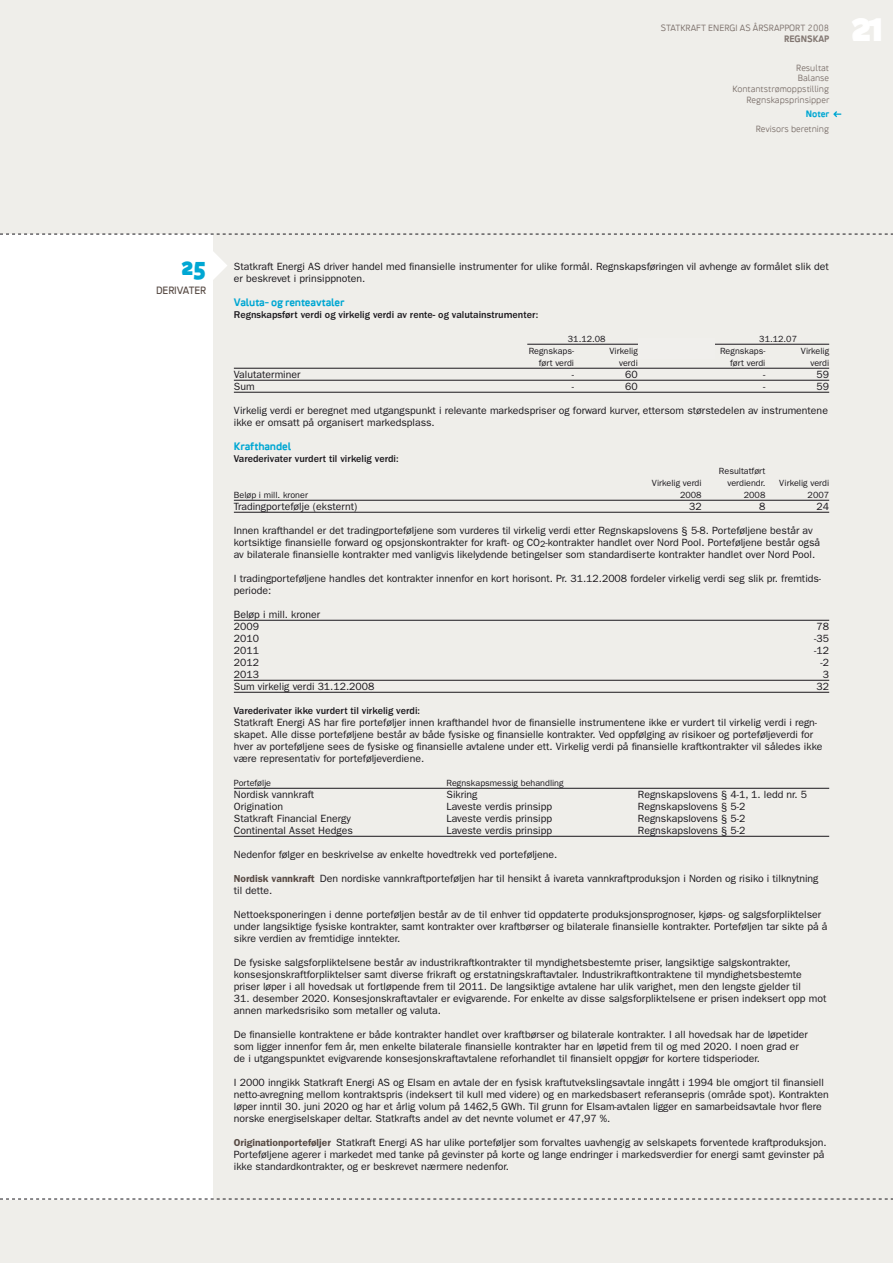
<style>
.page{position:relative;width:893px;height:1263px;background:#efeeea}
.page>*{position:absolute;margin:0;border:0;box-sizing:border-box;transform-origin:0 0}
.t1{font:900 40.5px "Statkraft Crank OSF";color:#fff}
.t2{font:900 24px "Statkraft Crank OSF";color:#00a7d3}
.t3{font:10.5px/12px "ITC Franklin Gothic Std";color:#1a171c}
.t4{font:700 10.5px "Statkraft Crank";letter-spacing:-.015em;color:#00a7d3}
.t5{font:300 10.5px "Statkraft Crank";color:#584b45}
.t6{font:500 10.2px "ITC Franklin Gothic Std";color:#1a171c}
.t7{font:9px "ITC Franklin Gothic Std";color:#1a171c}
.t8{font:200 9px/10.5px "Statkraft Crank";color:#827772;text-align:right}
.t9{font:700 9px "Statkraft Crank";color:#827772}
.t10{font:700 9px "Statkraft Crank";color:#00a7d3}
.s1{font-weight:600;font-size:10.2px;color:#584b45}
</style>
<div class="page">
<div style="left:0;top:234px;width:213px;height:965px;background:#fff"></div>
<svg style="left:0;top:1199px;width:893px;height:1px"></svg>
<svg style="left:0;top:234px;width:893px;height:1px"></svg>
<hr style="left:527px;top:344px;width:302px;height:1px;background:#1a171c">
<hr style="left:234px;top:368px;width:595px;height:1px;background:#1a171c">
<hr style="left:234px;top:380px;width:595px;height:1px;background:#1a171c">
<hr style="left:234px;top:392px;width:595px;height:1px;background:#1a171c">
<hr style="left:234px;top:500px;width:595px;height:1px;background:#1a171c">
<hr style="left:234px;top:512px;width:595px;height:1px;background:#1a171c">
<hr style="left:234px;top:620px;width:595px;height:1px;background:#1a171c">
<hr style="left:234px;top:680px;width:595px;height:1px;background:#1a171c">
<hr style="left:234px;top:692px;width:595px;height:1px;background:#1a171c">
<hr style="left:234px;top:788px;width:595px;height:1px;background:#1a171c">
<hr style="left:234px;top:836px;width:595px;height:1px;background:#1a171c">
<svg style="left:213px;top:252px;width:14px;height:28px"></svg>
<div style="left:638px;top:338px;width:76px;height:20px;background:#f0efec"></div>
<svg style="left:833px;top:111px;width:8px;height:6px"></svg>
<p class="t8" style="left:661px;top:23px;width:170px">Statkraft energi as årsrapport 2008</p>
<p class="t9" style="left:784px;top:33px;width:47px">regnskap</p>
<p class="t8" style="left:732px;top:63px;width:98px">Resultat<br>Balanse<br>Kontantstrømoppstilling<br>Regnskapsprinsipper</p>
<p class="t10" style="left:806px;top:108px;width:25px">Noter</p>
<p class="t8" style="left:756px;top:124px;width:75px">Revisors beretning</p>
<h1 class="t1" style="left:850px;top:1px;width:36px">21</h1>
<h2 class="t2" style="left:181px;top:251px;width:27px">25</h2>
<p class="t5" style="left:156px;top:284px;width:34px">DERIVATER</p>
<p class="t3" style="left:234px;top:260px;width:596px">Statkraft Energi AS driver handel med finansielle instrumenter for ulike formål. Regnskapsføringen vil avhenge av formålet slik det er beskrevet i prinsippnoten.</p>
<p class="t4" style="left:234px;top:295px;width:112px">Valuta- og renteavtaler</p>
<p class="t6" style="left:234px;top:309px;width:306px">Regnskapsført verdi og virkelig verdi av rente- og valutainstrumenter:</p>
<p class="t7" style="left:568px;top:334px;width:39px">31.12.08</p>
<p class="t7" style="left:759px;top:334px;width:39px">31.12.07</p>
<p class="t7" style="left:529px;top:346px;width:47px">Regnskaps-</p>
<p class="t7" style="left:609px;top:346px;width:30px">Virkelig</p>
<p class="t7" style="left:720px;top:346px;width:47px">Regnskaps-</p>
<p class="t7" style="left:801px;top:346px;width:30px">Virkelig</p>
<p class="t7" style="left:539px;top:358px;width:37px">ført verdi</p>
<p class="t7" style="left:619px;top:358px;width:20px">verdi</p>
<p class="t7" style="left:730px;top:358px;width:37px">ført verdi</p>
<p class="t7" style="left:810px;top:358px;width:20px">verdi</p>
<p class="t3" style="left:234px;top:368px;width:68px">Valutaterminer</p>
<p class="t3" style="left:572px;top:368px;width:4px">-</p>
<p class="t3" style="left:625px;top:368px;width:14px">60</p>
<p class="t3" style="left:763px;top:368px;width:4px">-</p>
<p class="t3" style="left:817px;top:368px;width:14px">59</p>
<p class="t3" style="left:234px;top:380px;width:22px">Sum</p>
<p class="t3" style="left:572px;top:380px;width:4px">-</p>
<p class="t3" style="left:625px;top:380px;width:14px">60</p>
<p class="t3" style="left:763px;top:380px;width:4px">-</p>
<p class="t3" style="left:817px;top:380px;width:14px">59</p>
<p class="t3" style="left:234px;top:404px;width:596px">Virkelig verdi er beregnet med utgangspunkt i relevante markedspriser og forward kurver, ettersom størstedelen av instrumentene ikke er omsatt på organisert markedsplass.</p>
<p class="t4" style="left:234px;top:439px;width:59px">Krafthandel</p>
<p class="t6" style="left:234px;top:453px;width:166px">Varederivater vurdert til virkelig verdi:</p>
<p class="t7" style="left:719px;top:466px;width:48px">Resultatført</p>
<p class="t7" style="left:652px;top:478px;width:51px">Virkelig verdi</p>
<p class="t7" style="left:727px;top:478px;width:39px">verdiendr.</p>
<p class="t7" style="left:779px;top:478px;width:51px">Virkelig verdi</p>
<p class="t7" style="left:234px;top:490px;width:75px">Beløp i mill. kroner</p>
<p class="t7" style="left:680px;top:490px;width:23px">2008</p>
<p class="t7" style="left:744px;top:490px;width:23px">2008</p>
<p class="t7" style="left:808px;top:490px;width:23px">2007</p>
<p class="t3" style="left:234px;top:500px;width:125px">Tradingportefølje (eksternt)</p>
<p class="t3" style="left:689px;top:500px;width:14px">32</p>
<p class="t3" style="left:759px;top:500px;width:8px">8</p>
<p class="t3" style="left:817px;top:500px;width:14px">24</p>
<p class="t3" style="left:234px;top:524px;width:588px">Innen krafthandel er det tradingporteføljene som vurderes til virkelig verdi etter Regnskapslovens § 5-8. Porteføljene består av kortsiktige finansielle forward og opsjonskontrakter for kraft- og CO<sub>2</sub>-kontrakter handlet over Nord Pool. Porteføljene består også av bilaterale finansielle kontrakter med vanligvis likelydende betingelser som standardiserte kontrakter handlet over Nord Pool.</p>
<p class="t3" style="left:234px;top:572px;width:589px">I tradingporteføljene handles det kontrakter innenfor en kort horisont. Pr. 31.12.2008 fordeler virkelig verdi seg slik pr. fremtids&shy;periode:</p>
<p class="t3" style="left:234px;top:608px;width:88px">Beløp i mill. kroner<br>2009</p>
<p class="t3" style="left:817px;top:620px;width:14px">78</p>
<p class="t3" style="left:234px;top:632px;width:27px">2010</p>
<p class="t3" style="left:814px;top:632px;width:16px">-35</p>
<p class="t3" style="left:234px;top:644px;width:27px">2011</p>
<p class="t3" style="left:814px;top:644px;width:16px">-12</p>
<p class="t3" style="left:234px;top:656px;width:27px">2012</p>
<p class="t3" style="left:821px;top:656px;width:10px">-2</p>
<p class="t3" style="left:234px;top:668px;width:27px">2013</p>
<p class="t3" style="left:823px;top:668px;width:8px">3</p>
<p class="t3" style="left:234px;top:680px;width:142px">Sum virkelig verdi 31.12.2008</p>
<p class="t3" style="left:817px;top:680px;width:14px">32</p>
<p class="t6" style="left:234px;top:705px;width:188px">Varederivater ikke vurdert til virkelig verdi:</p>
<p class="t3" style="left:234px;top:716px;width:590px">Statkraft Energi AS har fire porteføljer innen krafthandel hvor de finansielle instrumentene ikke er vurdert til virkelig verdi i regn&shy;skapet. Alle disse porteføljene består av både fysiske og finansielle kontrakter. Ved oppfølging av risikoer og porteføljeverdi for hver av porteføljene sees de fysiske og finansielle avtalene under ett. Virkelig verdi på finansielle kraftkontrakter vil således ikke være representativ for porteføljeverdiene.</p>
<p class="t7" style="left:234px;top:778px;width:39px">Portefølje</p>
<p class="t7" style="left:446px;top:778px;width:119px">Regnskapsmessig behandling</p>
<p class="t3" style="left:234px;top:788px;width:82px">Nordisk vannkraft</p>
<p class="t3" style="left:446px;top:788px;width:33px">Sikring</p>
<p class="t3" style="left:638px;top:788px;width:171px">Regnskapslovens § 4-1, 1. ledd nr. 5</p>
<p class="t3" style="left:234px;top:800px;width:51px">Origination</p>
<p class="t3" style="left:446px;top:800px;width:107px">Laveste verdis prinsipp</p>
<p class="t3" style="left:638px;top:800px;width:109px">Regnskapslovens § 5-2</p>
<p class="t3" style="left:234px;top:812px;width:119px">Statkraft Financial Energy</p>
<p class="t3" style="left:446px;top:812px;width:107px">Laveste verdis prinsipp</p>
<p class="t3" style="left:638px;top:812px;width:109px">Regnskapslovens § 5-2</p>
<p class="t3" style="left:234px;top:824px;width:121px">Continental Asset Hedges</p>
<p class="t3" style="left:446px;top:824px;width:107px">Laveste verdis prinsipp</p>
<p class="t3" style="left:638px;top:824px;width:109px">Regnskapslovens § 5-2</p>
<p class="t3" style="left:234px;top:848px;width:325px">Nedenfor følger en beskrivelse av enkelte hovedtrekk ved porteføljene.</p>
<p class="t3" style="left:234px;top:872px;width:586px"><span class="s1">Nordisk vannkraft</span> Den nordiske vannkraftporteføljen har til hensikt å ivareta vannkraftproduksjon i Norden og risiko i tilknytning til dette.</p>
<p class="t3" style="left:234px;top:908px;width:595px">Nettoeksponeringen i denne porteføljen består av de til enhver tid oppdaterte produksjonsprognoser, kjøps- og salgsforpliktelser under langsiktige fysiske kontrakter, samt kontrakter over kraftbørser og bilaterale finansielle kontrakter. Porteføljen tar sikte på å sikre verdien av fremtidige inntekter.</p>
<p class="t3" style="left:234px;top:956px;width:569px">De fysiske salgsforpliktelsene består av industrikraftkontrakter til myndighetsbestemte priser, langsiktige salgskontrakter, konsesjonskraftforpliktelser samt diverse frikraft og erstatningskraftavtaler. Industrikraftkontraktene til myndighetsbestemte priser løper i all hovedsak ut fortløpende frem til 2011. De langsiktige avtalene har ulik varighet, men den lengste gjelder til</p>
<p class="t3" style="left:234px;top:992px;width:594px">31. desember 2020. Konsesjonskraftavtaler er evigvarende. For enkelte av disse salgsforpliktelsene er prisen indeksert opp mot annen markedsrisiko som metaller og valuta.</p>
<p class="t3" style="left:234px;top:1028px;width:575px">De finansielle kontraktene er både kontrakter handlet over kraftbørser og bilaterale kontrakter. I all hovedsak har de løpetider som ligger innenfor fem år, men enkelte bilaterale finansielle kontrakter har en løpetid frem til og med 2020. I noen grad er de i utgangspunktet evigvarende konsesjonskraftavtalene reforhandlet til finansielt oppgjør for kortere tidsperioder.</p>
<p class="t3" style="left:234px;top:1076px;width:596px">I 2000 inngikk Statkraft Energi AS og Elsam en avtale der en fysisk kraftutvekslingsavtale inngått i 1994 ble omgjort til finansiell netto-avregning mellom kontraktspris (indeksert til kull med videre) og en markedsbasert referansepris (område spot). Kontrakten løper inntil 30. juni 2020 og har et årlig volum på 1462,5 GWh. Til grunn for Elsam-avtalen ligger en samarbeidsavtale hvor flere norske energiselskaper deltar. Statkrafts andel av det nevnte volumet er 47,97 %.</p>
<p class="t3" style="left:234px;top:1136px;width:594px"><span class="s1">Originationporteføljer</span> Statkraft Energi AS har ulike porteføljer som forvaltes uavhengig av selskapets forventede kraftproduksjon.<br>Porteføljene agerer i markedet med tanke på gevinster på korte og lange endringer i markedsverdier for energi samt gevinster på ikke standardkontrakter, og er beskrevet nærmere nedenfor.</p>
</div>
